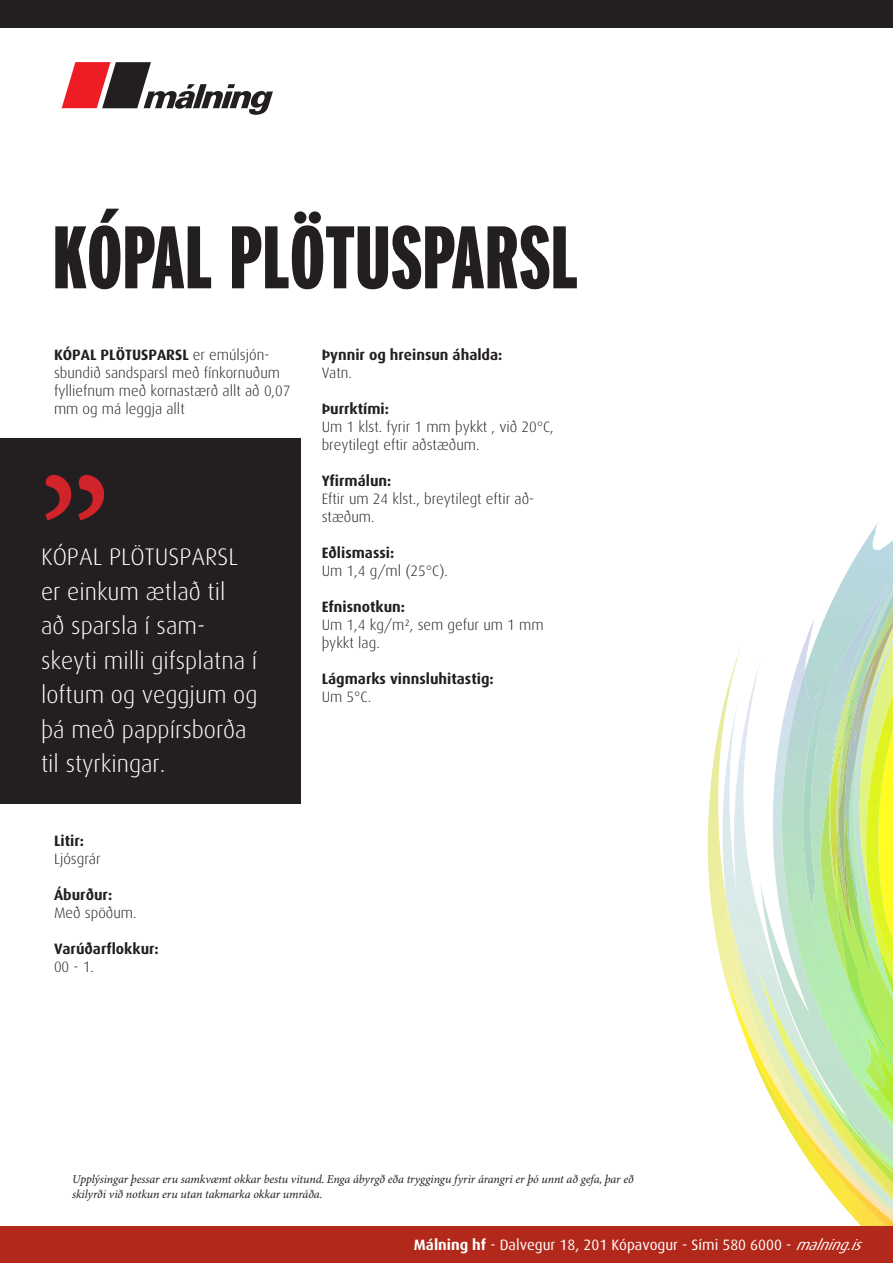
<style>
.page{position:relative;width:893px;height:1263px;background:#fff}
.page>*{position:absolute;margin:0;border:0;box-sizing:border-box;transform-origin:0 0}
.t1{font:900 extra-condensed 88.5px "Interstate";color:#231f20}
.t2{font:300 24px/34.5px "Dax";color:#fff}
.t3{font:300 15px/18px "Dax";color:#231f20}
.t4{font:700 15px "Dax";color:#231f20}
.t5{font:15px "Dax";color:#fff}
.t6{font:italic 12px/14.4px "Minion Pro";letter-spacing:-.01em;color:#231f20}
.s1{font-weight:700}
.s2{font-style:italic}
</style>
<div class="page">
<svg style="left:708px;top:648px;width:50px;height:334px"></svg>
<img style="left:726px;top:899px;width:32px;height:72px">
<svg style="left:758px;top:654px;width:43px;height:313px"></svg>
<svg style="left:801px;top:522px;width:92px;height:149px"></svg>
<img style="left:767px;top:671px;width:38px;height:300px">
<img style="left:889px;top:606px;width:4px;height:32px">
<svg style="left:889px;top:638px;width:4px;height:224px"></svg>
<img style="left:805px;top:586px;width:84px;height:385px">
<img style="left:811px;top:905px;width:9px;height:66px">
<img style="left:820px;top:786px;width:29px;height:185px">
<img style="left:838px;top:903px;width:55px;height:68px">
<img style="left:878px;top:946px;width:15px;height:25px">
<img style="left:726px;top:971px;width:167px;height:256px">
<div style="left:0;top:0;width:893px;height:28px;background:#231f20"></div>
<div style="left:0;top:1227px;width:893px;height:36px;background:#b2281b"></div>
<div style="left:0;top:438px;width:300px;height:365px;background:#231f20"></div>
<svg style="left:45px;top:475px;width:59px;height:45px"></svg>
<svg style="left:62px;top:62px;width:211px;height:53px"></svg>
<p class="t1" style="left:52px;top:208px;width:527px">KÓPAL PLÖTUSPARSL</p>
<p class="t3" style="left:54px;top:346px;width:238px"><span class="s1">KÓPAL PLÖTUSPARSL</span> er emúlsjón&shy;sbundið sandsparsl með fínkornuðum fylliefnum með kornastærð allt að 0,07 mm og má leggja allt</p>
<p class="t2" style="left:41px;top:540px;width:218px">KÓPAL PLÖTUSPARSL er einkum ætlað til<br>að sparsla í sam&shy;skeyti milli gifsplatna í loftum og veggjum og þá með pappírsborða til styrkingar.</p>
<p class="t4" style="left:54px;top:832px;width:31px">Litir:</p>
<p class="t3" style="left:54px;top:850px;width:48px">Ljósgrár</p>
<p class="t4" style="left:54px;top:886px;width:60px">Áburður:</p>
<p class="t3" style="left:54px;top:904px;width:84px">Með spöðum.</p>
<p class="t4" style="left:54px;top:940px;width:106px">Varúðarflokkur:</p>
<p class="t3" style="left:54px;top:958px;width:41px">00 - 1.</p>
<p class="t4" style="left:322px;top:346px;width:182px">Þynnir og hreinsun áhalda:</p>
<p class="t3" style="left:322px;top:364px;width:32px">Vatn.</p>
<p class="t4" style="left:322px;top:400px;width:69px">Þurrktími:</p>
<p class="t3" style="left:322px;top:418px;width:234px">Um 1 klst. fyrir 1 mm þykkt , við 20°C, breytilegt eftir aðstæðum.</p>
<p class="t4" style="left:322px;top:472px;width:71px">Yfirmálun:</p>
<p class="t3" style="left:322px;top:490px;width:214px">Eftir um 24 klst., breytilegt eftir að&shy;stæðum.</p>
<p class="t4" style="left:322px;top:544px;width:74px">Eðlismassi:</p>
<p class="t3" style="left:322px;top:562px;width:128px">Um 1,4 g/ml (25°C).</p>
<p class="t4" style="left:322px;top:598px;width:85px">Efnisnotkun:</p>
<p class="t3" style="left:322px;top:616px;width:223px">Um 1,4 kg/m², sem gefur um 1 mm þykkt lag.</p>
<p class="t4" style="left:322px;top:670px;width:174px">Lágmarks vinnsluhitastig:</p>
<p class="t3" style="left:322px;top:688px;width:51px">Um 5°C.</p>
<p class="t6" style="left:72px;top:1173px;width:563px">Upplýsingar þessar eru samkvæmt okkar bestu vitund. Enga ábyrgð eða tryggingu fyrir árangri er þó unnt að gefa, þar eð skilyrði við notkun eru utan takmarka okkar umráða.</p>
<p class="t5" style="left:414px;top:1236px;width:455px"><span class="s1">Málning hf</span> - Dalvegur 18, 201 Kópavogur - Sími 580 6000 - <span class="s2">malning.is</span></p>
</div>
